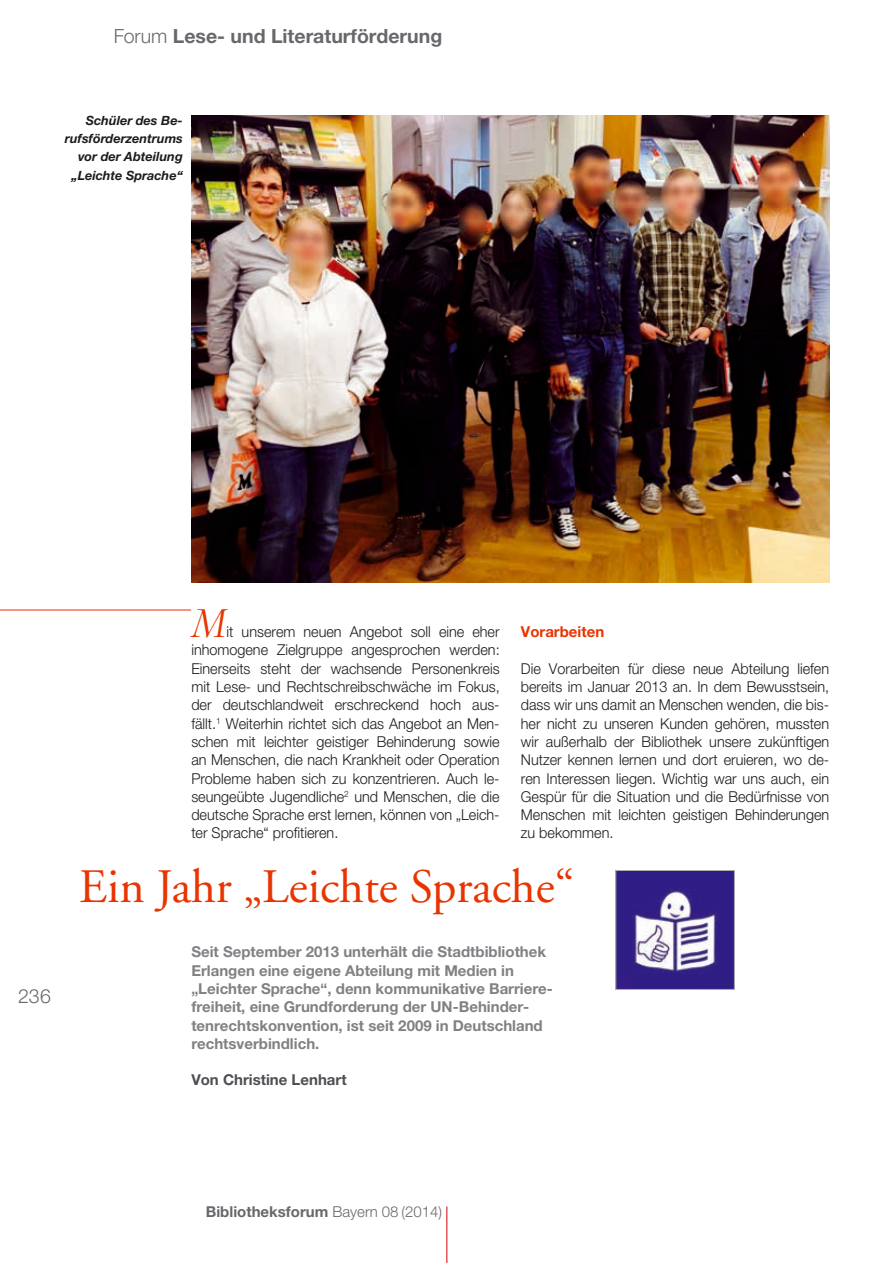
<style>
.page{position:relative;width:893px;height:1263px;background:#fff}
.page>*{position:absolute;margin:0;border:0;box-sizing:border-box;transform-origin:0 0}
.t1{font:48px "Adobe Garamond";color:#e83400}
.t2{font:italic 43.35px "Garamond";color:#e83400;scale:.96 1}
.t3{font:700 19.5px "Helvetica Neue";color:#68676c}
.t4{font:300 19.5px "Helvetica Neue";color:#68676c}
.t5{font:300 15px/18.3px "Helvetica Neue";color:#1b1c20;text-align:justify;scale:.96 1}
.t6{font:700 15px/18.3px "Helvetica Neue";color:#818084}
.t7{font:700 15px "Helvetica Neue";color:#68676c}
.t8{font:700 15px "Helvetica Neue";color:#504e53}
.t9{font:700 15px "Helvetica Neue";color:#e83400}
.t10{font:italic 700 12.75px/18.3px "Helvetica Neue";color:#1b1c20;text-align:right}
.s1{font-weight:300}
</style>
<div class="page">
<hr style="left:446px;top:1206px;width:1px;height:57px;background:#d1010e">
<hr style="left:0;top:610px;width:191px;height:1px;background:#e83400">
<img style="left:191px;top:115px;width:638px;height:467px">
<img style="left:617px;top:872px;width:116px;height:116px">
<div style="left:615px;top:870px;width:120px;height:120px;border:1px solid #aeafb2"></div>
<h3 class="t3" style="left:113px;top:24px;width:331px"><span class="s1">Forum</span> Lese- und Literaturförderung</h3>
<p class="t10" style="left:65px;top:111px;width:120px">Schüler des Be&shy;rufsförderzentrums vor der Abteilung „Leichte Sprache“</p>
<h3 class="t4" style="left:18px;top:984px;width:34px">236</h3>
<h2 class="t2" style="left:191px;top:597px;width:37px">M</h2>
<p class="t5" style="left:191px;top:622px;width:323px;text-indent:35px">it unserem neuen Angebot soll eine eher inhomogene Zielgruppe angesprochen werden:<br>Einerseits steht der wachsende Personenkreis mit Lese- und Rechtschreibschwäche im Fokus, der deutschlandweit erschreckend hoch aus&shy;fällt.<sup>1</sup> Weiterhin richtet sich das Angebot an Men&shy;schen mit leichter geistiger Behinderung sowie an Menschen, die nach Krankheit oder Operation Probleme haben sich zu konzentrieren. Auch le&shy;seungeübte Jugendliche<sup>2</sup> und Menschen, die die deutsche Sprache erst lernen, können von „Leich&shy;ter Sprache“ profitieren.</p>
<p class="t9" style="left:521px;top:622px;width:85px">Vorarbeiten</p>
<p class="t5" style="left:521px;top:659px;width:323px">Die Vorarbeiten für diese neue Abteilung liefen bereits im Januar 2013 an. In dem Bewusstsein, dass wir uns damit an Menschen wenden, die bis&shy;her nicht zu unseren Kunden gehören, mussten wir außerhalb der Bibliothek unsere zukünftigen Nutzer kennen lernen und dort eruieren, wo de&shy;ren Interessen liegen. Wichtig war uns auch, ein Gespür für die Situation und die Bedürfnisse von Menschen mit leichten geistigen Behinderungen zu bekommen.</p>
<h1 class="t1" style="left:79px;top:862px;width:496px">Ein Jahr „Leichte Sprache“</h1>
<p class="t6" style="left:191px;top:942px;width:363px">Seit September 2013 unterhält die Stadtbibliothek Erlangen eine eigene Abteilung mit Medien in „Leichter Sprache“, denn kommunikative Barriere&shy;freiheit, eine Grundforderung der UN-Behinder&shy;tenrechtskonvention, ist seit 2009 in Deutschland rechtsverbindlich.</p>
<p class="t8" style="left:191px;top:1071px;width:157px">Von Christine Lenhart</p>
<p class="t7" style="left:206px;top:1202px;width:238px">Bibliotheksforum <span class="s1">Bayern 08 (2014)</span></p>
</div>
